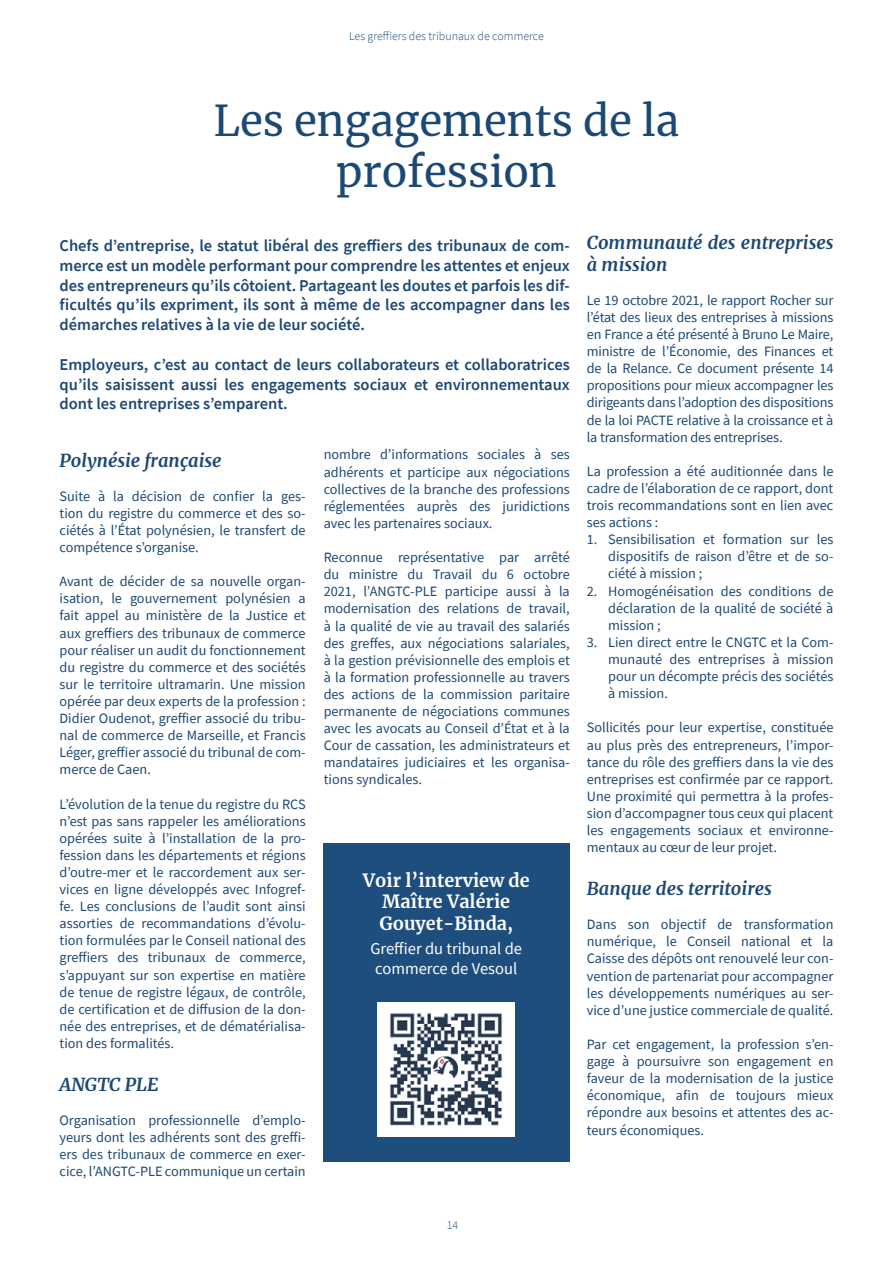
<style>
.page{position:relative;width:893px;height:1263px;background:#fff}
.page>*{position:absolute;margin:0;border:0;box-sizing:border-box;transform-origin:0 0}
.t1{font:42px/50.4px "Merriweather";color:#1c4874;text-align:center}
.t2{font:italic 700 18px/21.6px "Merriweather";color:#1c4874}
.t3{font:700 18px/21.6px "Merriweather";color:#fff;text-align:center}
.t4{font:600 16.5px/19.8px "Source Sans Pro";color:#1c4874;text-align:justify}
.t5{font:16.5px/19.8px "Source Sans Pro";color:#fff}
.t6{font:14.25px/17.1px "Source Sans Pro";color:#1c4874;text-align:justify}
.t7{font:300 12px "Source Sans Pro";color:#1e4e7d}
</style>
<div class="page">
<div style="left:323px;top:843px;width:247px;height:318px;background:#1e4e7d"></div>
<img style="left:378px;top:1002px;width:137px;height:134px">
<p class="t7" style="left:349px;top:28px;width:196px">Les greffiers des tribunaux de commerce</p>
<h1 class="t1" style="left:213px;top:95px;width:467px">Les engagements de la profession</h1>
<p class="t4" style="left:60px;top:235px;width:512px">Chefs d’entreprise, le statut libéral des greffiers des tribunaux de com&shy;merce est un modèle performant pour comprendre les attentes et enjeux des entrepreneurs qu’ils côtoient. Partageant les doutes et parfois les dif&shy;ficultés qu’ils expriment, ils sont à même de les accompagner dans les démarches relatives à la vie de leur société.</p>
<p class="t4" style="left:60px;top:354px;width:512px">Employeurs, c’est au contact de leurs collaborateurs et collaboratrices qu’ils saisissent aussi les engagements sociaux et environnementaux dont les entreprises s’emparent.</p>
<p class="t2" style="left:60px;top:449px;width:164px">Polynésie française</p>
<p class="t6" style="left:60px;top:487px;width:248px">Suite à la décision de confier la ges&shy;tion du registre du commerce et des so&shy;ciétés à l’État polynésien, le transfert de compétence s’organise.</p>
<p class="t6" style="left:60px;top:573px;width:248px">Avant de décider de sa nouvelle organ&shy;isation, le gouvernement polynésien a fait appel au ministère de la Justice et aux greffiers des tribunaux de commerce pour réaliser un audit du fonctionnement du registre du commerce et des sociétés sur le territoire ultramarin. Une mission opérée par deux experts de la profession :<br>Didier Oudenot, greffier associé du tribu&shy;nal de commerce de Marseille, et Francis Léger, greffier associé du tribunal de com&shy;merce de Caen.</p>
<p class="t6" style="left:60px;top:795px;width:248px">L’évolution de la tenue du registre du RCS n’est pas sans rappeler les améliorations opérées suite à l’installation de la pro&shy;fession dans les départements et régions d’outre-mer et le raccordement aux ser&shy;vices en ligne développés avec Infogref&shy;fe. Les conclusions de l’audit sont ainsi assorties de recommandations d’évolu&shy;tion formulées par le Conseil national des greffiers des tribunaux de commerce, s’appuyant sur son expertise en matière de tenue de registre légaux, de contrôle, de certification et de diffusion de la don&shy;née des entreprises, et de dématérialisa&shy;tion des formalités.</p>
<p class="t2" style="left:60px;top:1073px;width:100px">ANGTC PLE</p>
<p class="t6" style="left:60px;top:1112px;width:248px">Organisation professionnelle d’emplo&shy;yeurs dont les adhérents sont des greffi&shy;ers des tribunaux de commerce en exer&shy;cice, l’ANGTC-PLE communique un certain</p>
<p class="t6" style="left:324px;top:446px;width:248px">nombre d’informations sociales à ses adhérents et participe aux négociations collectives de la branche des professions réglementées auprès des juridictions avec les partenaires sociaux.</p>
<p class="t6" style="left:324px;top:549px;width:248px">Reconnue représentative par arrêté du ministre du Travail du 6 octobre 2021, l’ANGTC-PLE participe aussi à la modernisation des relations de travail, à la qualité de vie au travail des salariés des greffes, aux négociations salariales, à la gestion prévisionnelle des emplois et à la formation professionnelle au travers des actions de la commission paritaire permanente de négociations communes avec les avocats au Conseil d’État et à la Cour de cassation, les administrateurs et mandataires judiciaires et les organisa&shy;tions syndicales.</p>
<p class="t3" style="left:363px;top:869px;width:168px">Voir l’interview de<br>Maître Valérie<br>Gouyet-Binda,</p>
<p class="t5" style="left:370px;top:938px;width:153px">Greffier du tribunal de commerce de Vesoul</p>
<p class="t7" style="left:447px;top:1218px;width:13px">14</p>
<p class="t2" style="left:587px;top:231px;width:248px">Communauté des entreprises à mission</p>
<p class="t6" style="left:587px;top:291px;width:248px">Le 19 octobre 2021, le rapport Rocher sur l’état des lieux des entreprises à missions en France a été présenté à Bruno Le Maire, ministre de l’Économie, des Finances et de la Relance. Ce document présente 14 propositions pour mieux accompagner les dirigeants dans l’adoption des dispositions de la loi PACTE relative à la croissance et à la transformation des entreprises.</p>
<p class="t6" style="left:587px;top:462px;width:248px">La profession a été auditionnée dans le cadre de l’élaboration de ce rapport, dont trois recommandations sont en lien avec ses actions :</p>
<p class="t6" style="left:608px;top:531px;width:227px;text-indent:-21px">1. Sensibilisation et formation sur les dispositifs de raison d’être et de so&shy;ciété à mission ;</p>
<p class="t6" style="left:608px;top:582px;width:227px;text-indent:-21px">2. Homogénéisation des conditions de déclaration de la qualité de société à mission ;</p>
<p class="t6" style="left:608px;top:633px;width:227px;text-indent:-21px">3. Lien direct entre le CNGTC et la Com&shy;munauté des entreprises à mission pour un décompte précis des sociétés à mission.</p>
<p class="t6" style="left:587px;top:719px;width:248px">Sollicités pour leur expertise, constituée au plus près des entrepreneurs, l’impor&shy;tance du rôle des greffiers dans la vie des entreprises est confirmée par ce rapport.<br>Une proximité qui permettra à la profes&shy;sion d’accompagner tous ceux qui placent les engagements sociaux et environne&shy;mentaux au cœur de leur projet.</p>
<p class="t2" style="left:587px;top:877px;width:187px">Banque des territoires</p>
<p class="t6" style="left:587px;top:916px;width:248px">Dans son objectif de transformation numérique, le Conseil national et la Caisse des dépôts ont renouvelé leur con&shy;vention de partenariat pour accompagner les développements numériques au ser&shy;vice d’une justice commerciale de qualité.</p>
<p class="t6" style="left:587px;top:1036px;width:248px">Par cet engagement, la profession s’en&shy;gage à poursuivre son engagement en faveur de la modernisation de la justice économique, afin de toujours mieux répondre aux besoins et attentes des ac&shy;teurs économiques.</p>
</div>
